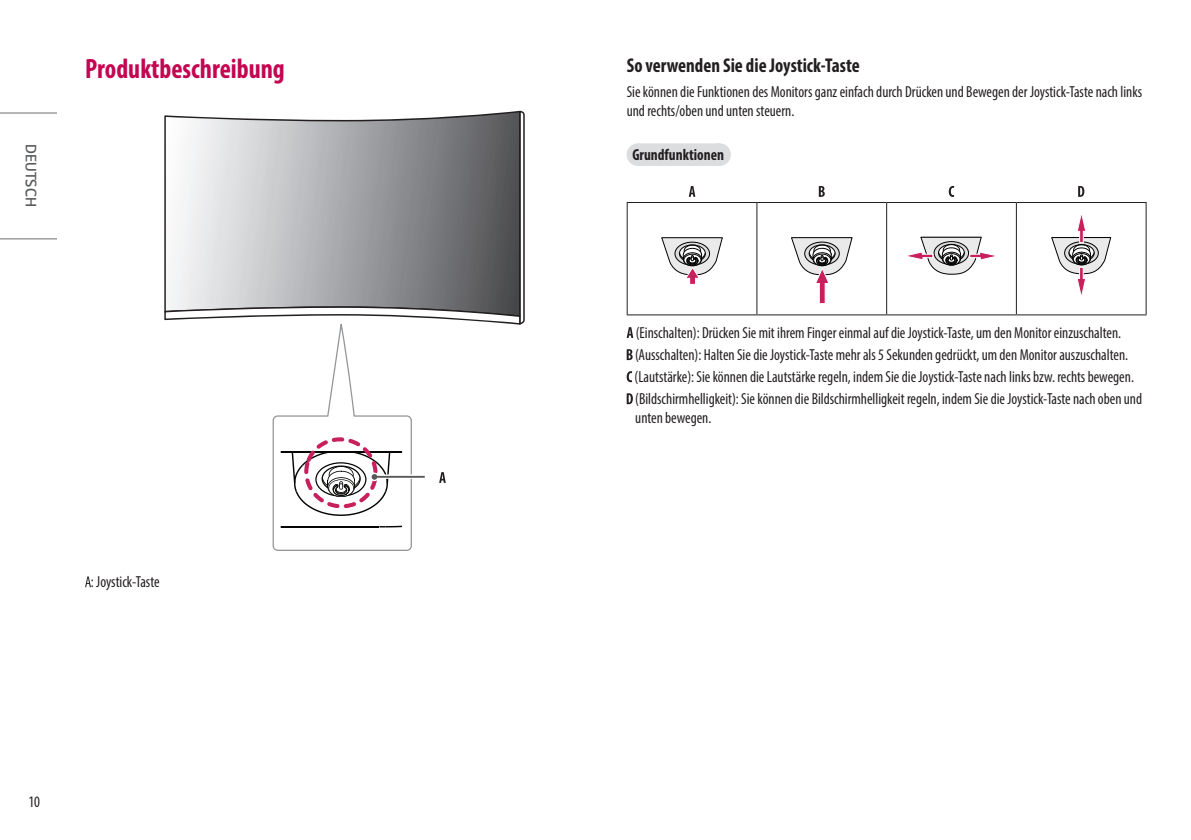
<style>
.page{position:relative;width:1191px;height:840px;background:#fff}
.page>*{position:absolute;margin:0;border:0;box-sizing:border-box;transform-origin:0 0}
.Title2{font:700 condensed 28px "Myriad Pro";color:#c30552;scale:.95 1}
.Title3{font:700 condensed 20px "Myriad Pro";color:#231f20;scale:.95 1}
.Body{font:condensed 16px/19.2px "Myriad Pro";color:#231f20;scale:.95 1}
.Empty{font:condensed 16px "Myriad Pro";color:#231f20;scale:.95 1}
.Gray_Title{font:700 condensed 16px "Myriad Pro";color:#231f20;scale:.95 1}
.t1{font:300 16px "LG Smart";color:#57585a;scale:.95 1}
</style>
<div class="page">
<hr style="left:0;top:112px;width:57px;height:1px;background:#6c6d70">
<hr style="left:0;top:238px;width:57px;height:1px;background:#6c6d70">
<svg style="left:85px;top:576px;width:6px;height:11px"></svg>
<div style="left:637px;top:143px;width:81px;height:22px;background:#e9e9ea"></div>
<div style="left:637px;top:144px;width:81px;height:22px;background:#dcdddf"></div>
<svg style="left:718px;top:143px;width:1px;height:23px"></svg>
<hr style="left:626px;top:202px;width:131px;height:1px;background:#231f20">
<hr style="left:626px;top:203px;width:1px;height:111px;background:#231f20">
<hr style="left:757px;top:202px;width:129px;height:1px;background:#231f20">
<hr style="left:756px;top:203px;width:1px;height:111px;background:#231f20">
<hr style="left:886px;top:202px;width:130px;height:1px;background:#231f20">
<hr style="left:886px;top:203px;width:1px;height:111px;background:#231f20">
<hr style="left:1016px;top:202px;width:130px;height:1px;background:#231f20">
<hr style="left:1016px;top:203px;width:1px;height:111px;background:#231f20">
<hr style="left:1145px;top:203px;width:1px;height:111px;background:#231f20">
<hr style="left:626px;top:314px;width:131px;height:1px;background:#231f20">
<hr style="left:757px;top:314px;width:129px;height:1px;background:#231f20">
<hr style="left:886px;top:314px;width:130px;height:1px;background:#231f20">
<hr style="left:1016px;top:314px;width:130px;height:1px;background:#231f20">
<svg style="left:689px;top:186px;width:6px;height:11px"></svg>
<svg style="left:818px;top:186px;width:6px;height:11px"></svg>
<svg style="left:948px;top:186px;width:6px;height:11px"></svg>
<svg style="left:1078px;top:186px;width:6px;height:11px"></svg>
<svg style="left:661px;top:237px;width:62px;height:48px"></svg>
<svg style="left:791px;top:237px;width:61px;height:67px"></svg>
<hr style="left:921px;top:236px;width:60px;height:2px;background:#040000">
<svg style="left:907px;top:237px;width:88px;height:38px"></svg>
<svg style="left:1051px;top:215px;width:60px;height:80px"></svg>
<svg style="left:626px;top:327px;width:7px;height:11px"></svg>
<svg style="left:626px;top:349px;width:6px;height:11px"></svg>
<svg style="left:626px;top:371px;width:6px;height:11px"></svg>
<svg style="left:626px;top:393px;width:7px;height:11px"></svg>
<svg style="left:164px;top:111px;width:361px;height:439px"></svg>
<p class="t1" style="left:42px;top:144px;width:67px;rotate:90deg">DEUTSCH</p>
<p class="Title2" style="left:85px;top:51px;width:212px">Produktbeschreibung</p>
<p class="Empty" style="left:91px;top:572px;width:74px">: Joystick-Taste</p>
<p class="Body" style="left:28px;top:791px;width:14px">10</p>
<p class="Title3" style="left:626px;top:53px;width:247px">So verwenden Sie die Joystick-Taste</p>
<p class="Body" style="left:626px;top:81px;width:544px">Sie können die Funktionen des Monitors ganz einfach durch Drücken und Bewegen der Joystick-Taste nach links und rechts/oben und unten steuern.</p>
<p class="Gray_Title" style="left:632px;top:144px;width:98px">Grundfunktionen</p>
<p class="Body" style="left:635px;top:323px;width:512px">(Einschalten): Drücken Sie mit ihrem Finger einmal auf die Joystick-Taste, um den Monitor einzuschalten.</p>
<p class="Body" style="left:635px;top:345px;width:520px">(Ausschalten): Halten Sie die Joystick-Taste mehr als 5 Sekunden gedrückt, um den Monitor auszuschalten.</p>
<p class="Body" style="left:634px;top:367px;width:527px">(Lautstärke): Sie können die Lautstärke regeln, indem Sie die Joystick-Taste nach links bzw. rechts bewegen.</p>
<p class="Body" style="left:635px;top:389px;width:535px">(Bildschirmhelligkeit): Sie können die Bildschirmhelligkeit regeln, indem Sie die Joystick-Taste nach oben und unten bewegen.</p>
</div>
